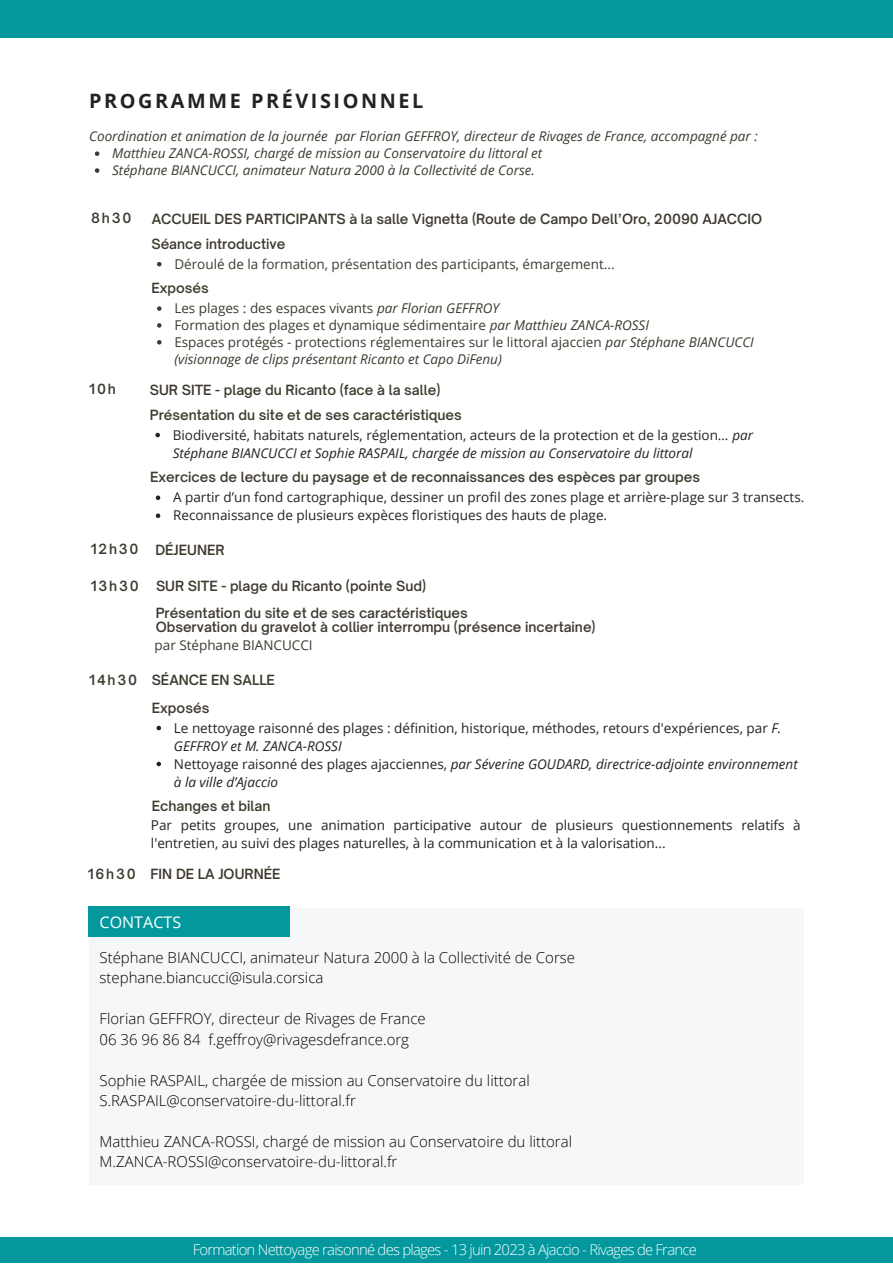
<style>
.page{position:relative;width:893px;height:1264px;background:#fff}
.page>*{position:absolute;margin:0;border:0;box-sizing:border-box;transform-origin:0 0}
.t1{font:700 19.8px "Open Sans";letter-spacing:.13em;color:#222}
.t2{font:16.05px "Open Sans";color:#fff}
.t3{font:300 15px "Open Sans";color:#000}
.t4{font:300 14.85px "Open Sans";letter-spacing:-.05em;color:#fff}
.t5{font:13.5px/18px "Open Sans";color:#212227}
.t6{font:600 13.5px "Open Sauce One";color:#3e3a2f}
.t7{font:italic 13.5px/16.8px "Open Sans";color:#3e3a2f}
.t8{font:13.5px "Open Sans";color:#3e3a2f}
.t9{font:italic 13.5px/18px "Open Sans";color:#212227}
.s1{font-style:italic}
.s2{font-style:normal}
</style>
<div class="page">
<div style="left:0;top:0;width:892px;height:38px;background:#03989e"></div>
<div style="left:0;top:1237px;width:892px;height:25px;background:#03989e"></div>
<svg style="left:155px;top:433px;width:5px;height:4px"></svg>
<svg style="left:156px;top:725px;width:5px;height:5px"></svg>
<svg style="left:156px;top:761px;width:5px;height:5px"></svg>
<svg style="left:95px;top:151px;width:4px;height:5px"></svg>
<svg style="left:95px;top:168px;width:4px;height:5px"></svg>
<svg style="left:157px;top:262px;width:4px;height:4px"></svg>
<svg style="left:156px;top:495px;width:4px;height:5px"></svg>
<svg style="left:156px;top:513px;width:4px;height:5px"></svg>
<svg style="left:157px;top:306px;width:4px;height:5px"></svg>
<svg style="left:157px;top:323px;width:4px;height:5px"></svg>
<svg style="left:157px;top:340px;width:4px;height:4px"></svg>
<div style="left:89px;top:908px;width:714px;height:276px;background:#f6f7f9"></div>
<div style="left:88px;top:906px;width:201px;height:31px;background:#03989e"></div>
<p class="t1" style="left:89px;top:87px;width:335px">PROGRAMME PRÉVISIONNEL</p>
<p class="t7" style="left:112px;top:144px;width:431px">Matthieu ZANCA-ROSSI, chargé de mission au Conservatoire du littoral et</p>
<p class="t7" style="left:112px;top:161px;width:424px">Stéphane BIANCUCCI, animateur Natura 2000 à la Collectivité de Corse.</p>
<p class="t7" style="left:89px;top:128px;width:670px">Coordination et animation de la journée par Florian GEFFROY, directeur de Rivages de France, accompagné par :</p>
<p class="t6" style="left:91px;top:210px;width:42px">8h30</p>
<p class="t6" style="left:152px;top:210px;width:611px">ACCUEIL DES PARTICIPANTS à la salle Vignetta (Route de Campo Dell’Oro, 20090 AJACCIO</p>
<p class="t6" style="left:151px;top:235px;width:135px">Séance introductive</p>
<p class="t8" style="left:174px;top:254px;width:442px">Déroulé de la formation, présentation des participants, émargement...</p>
<p class="t6" style="left:151px;top:279px;width:59px">Exposés</p>
<p class="t8" style="left:174px;top:298px;width:326px">Les plages : des espaces vivants <span class="s1">par Florian GEFFROY</span></p>
<p class="t8" style="left:174px;top:315px;width:476px">Formation des plages et dynamique sédimentaire <span class="s1">par Matthieu ZANCA-ROSSI</span></p>
<p class="t7" style="left:174px;top:333px;width:581px"><span class="s2">Espaces protégés - protections réglementaires sur le littoral ajaccien</span> par Stéphane BIANCUCCI (visionnage de clips présentant Ricanto et Capo DiFenu)</p>
<p class="t6" style="left:89px;top:381px;width:28px">10h</p>
<p class="t6" style="left:150px;top:381px;width:292px">SUR SITE - plage du Ricanto (face à la salle)</p>
<p class="t6" style="left:150px;top:406px;width:313px">Présentation du site et de ses caractéristiques</p>
<p class="t5" style="left:173px;top:425px;width:582px">Biodiversité, habitats naturels, réglementation, acteurs de la protection et de la gestion… <span class="s1">par<br>Stéphane BIANCUCCI et Sophie RASPAIL, chargée de mission au Conservatoire du littoral</span></p>
<p class="t6" style="left:150px;top:468px;width:551px">Exercices de lecture du paysage et de reconnaissances des espèces par groupes</p>
<p class="t5" style="left:173px;top:488px;width:632px">A partir d’un fond cartographique, dessiner un profil des zones plage et arrière-plage sur 3 transects.</p>
<p class="t5" style="left:173px;top:506px;width:435px">Reconnaissance de plusieurs expèces floristiques des hauts de plage.</p>
<p class="t6" style="left:91px;top:541px;width:49px">12h30</p>
<p class="t6" style="left:155px;top:541px;width:71px">DÉJEUNER</p>
<p class="t6" style="left:91px;top:577px;width:49px">13h30</p>
<p class="t6" style="left:156px;top:577px;width:271px">SUR SITE - plage du Ricanto (pointe Sud)</p>
<p class="t6" style="left:156px;top:604px;width:313px">Présentation du site et de ses caractéristiques</p>
<p class="t6" style="left:156px;top:618px;width:441px">Observation du gravelot à collier interrompu (présence incertaine)</p>
<p class="t8" style="left:154px;top:635px;width:160px">par Stéphane BIANCUCCI</p>
<p class="t6" style="left:89px;top:671px;width:49px">14h30</p>
<p class="t6" style="left:152px;top:671px;width:125px">SÉANCE EN SALLE</p>
<p class="t6" style="left:152px;top:700px;width:59px">Exposés</p>
<p class="t5" style="left:174px;top:718px;width:608px">Le nettoyage raisonné des plages : définition, historique, méthodes, retours d'expériences, par <span class="s1">F.<br>GEFFROY et M. ZANCA-ROSSI</span></p>
<p class="t9" style="left:174px;top:754px;width:625px"><span class="s2">Nettoyage raisonné des plages ajacciennes,</span> par Séverine GOUDARD, directrice-adjointe environnement à la ville d’Ajaccio</p>
<p class="t6" style="left:152px;top:797px;width:120px">Echanges et bilan</p>
<p class="t5" style="left:151px;top:815px;width:651px">Par petits groupes, une animation participative autour de plusieurs questionnements relatifs à l'entretien, au suivi des plages naturelles, à la communication et à la valorisation...</p>
<p class="t6" style="left:88px;top:865px;width:49px">16h30</p>
<p class="t6" style="left:150px;top:865px;width:131px">FIN DE LA JOURNÉE</p>
<p class="t2" style="left:100px;top:911px;width:83px">CONTACTS</p>
<p class="t3" style="left:100px;top:946px;width:477px">Stéphane BIANCUCCI, animateur Natura 2000 à la Collectivité de Corse</p>
<p class="t3" style="left:100px;top:967px;width:225px">stephane.biancucci@isula.corsica</p>
<p class="t3" style="left:100px;top:1008px;width:327px">Florian GEFFROY, directeur de Rivages de France</p>
<p class="t3" style="left:100px;top:1028px;width:311px">06 36 96 86 84 f.geffroy@rivagesdefrance.org</p>
<p class="t3" style="left:100px;top:1069px;width:431px">Sophie RASPAIL, chargée de mission au Conservatoire du littoral</p>
<p class="t3" style="left:100px;top:1089px;width:258px">S.RASPAIL@conservatoire-du-littoral.fr</p>
<p class="t3" style="left:100px;top:1130px;width:474px">Matthieu ZANCA-ROSSI, chargé de mission au Conservatoire du littoral</p>
<p class="t3" style="left:100px;top:1151px;width:299px">M.ZANCA-ROSSI@conservatoire-du-littoral.fr</p>
<p class="t4" style="left:193px;top:1238px;width:505px">Formation Nettoyage raisonné des plages - 13 juin 2023 à Ajaccio - Rivages de France</p>
</div>
